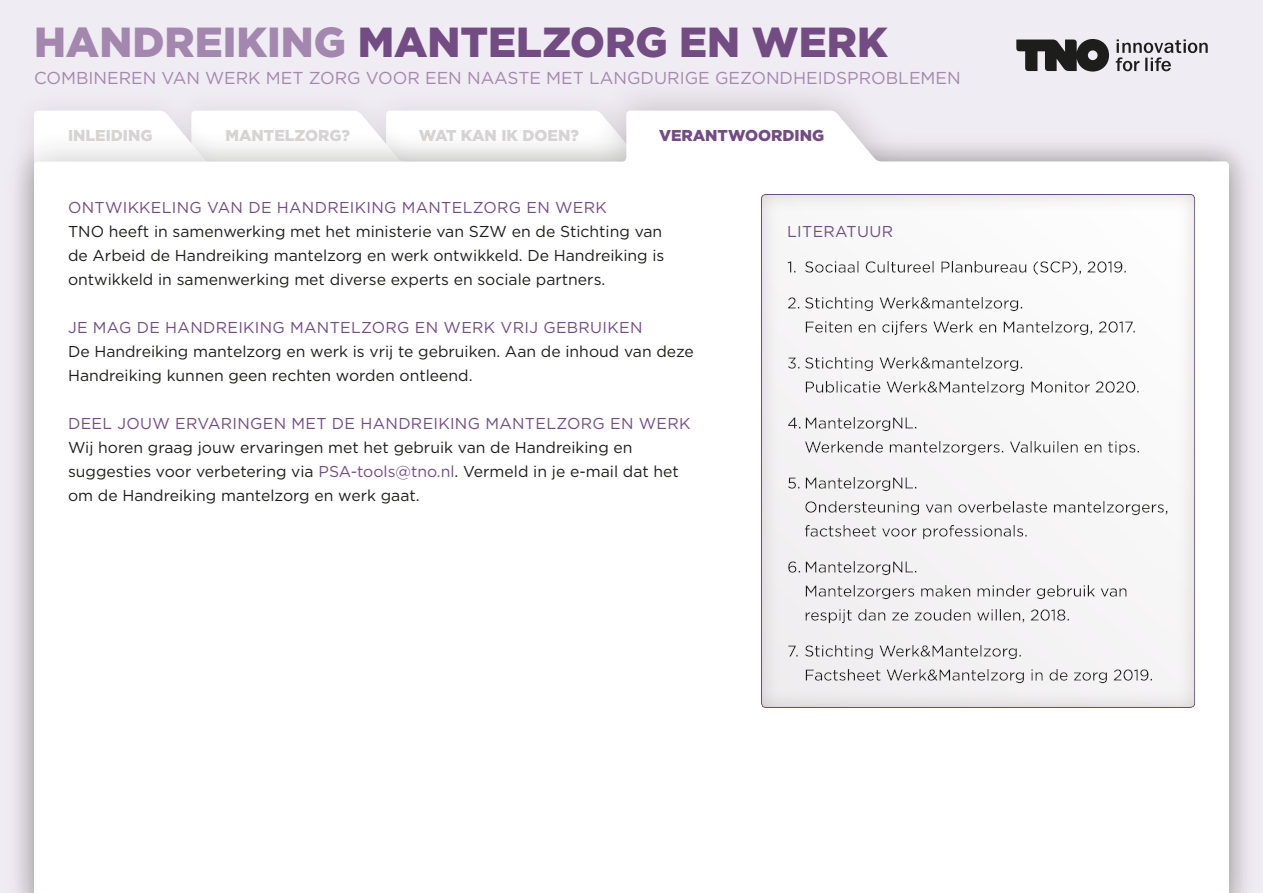
<style>
.page{position:relative;width:1263px;height:893px;background:#f0ecf3}
.page>*{position:absolute;margin:0;border:0;box-sizing:border-box;transform-origin:0 0}
.t1{font:900 42px "Gotham";color:#724c82}
.t2{font:17.25px "Gotham";color:#a487ae}
.t3{font:15.75px/24px "Gotham";color:#1d1d1b}
.t4{font:15.75px "Gotham";letter-spacing:.02em;color:#724c82}
.t5{font:900 15.75px "Gotham";color:#d6d3d3}
.t6{font:900 15.75px "Gotham";color:#724c82}
.s1{color:#a487ae}
.s2{color:#724c82}
</style>
<div class="page">
<div style="left:0;top:77px;width:1262px;height:816px;background:#1d1d1b;opacity:.25"></div>
<div style="left:34px;top:111px;width:1195px;height:782px;background:#fff"></div>
<svg style="left:1016px;top:39px;width:93px;height:33px"></svg>
<svg style="left:1116px;top:39px;width:92px;height:32px"></svg>
<div style="left:760px;top:193px;width:437px;height:516px;background:#aaa89d;opacity:.5"></div>
<h1 class="t1" style="left:34px;top:18px;width:855px"><span class="s1">HANDREIKING</span> MANTELZORG EN WERK</h1>
<p class="t2" style="left:34px;top:68px;width:928px">COMBINEREN VAN WERK MET ZORG VOOR EEN NAASTE MET LANGDURIGE GEZONDHEIDSPROBLEMEN</p>
<p class="t5" style="left:68px;top:126px;width:86px">INLEIDING</p>
<p class="t5" style="left:225px;top:126px;width:126px">MANTELZORG?</p>
<p class="t5" style="left:419px;top:126px;width:161px">WAT KAN IK DOEN?</p>
<p class="t6" style="left:659px;top:126px;width:167px">VERANTWOORDING</p>
<p class="t4" style="left:68px;top:198px;width:540px">ONTWIKKELING VAN DE HANDREIKING MANTELZORG EN WERK</p>
<p class="t3" style="left:68px;top:219px;width:598px">TNO heeft in samenwerking met het ministerie van SZW en de Stichting van de Arbeid de Handreiking mantelzorg en werk ontwikkeld. De Handreiking is ontwikkeld in samenwerking met diverse experts en sociale partners.</p>
<p class="t4" style="left:68px;top:318px;width:576px">JE MAG DE HANDREIKING MANTELZORG EN WERK VRIJ GEBRUIKEN</p>
<p class="t3" style="left:68px;top:339px;width:627px">De Handreiking mantelzorg en werk is vrij te gebruiken. Aan de inhoud van deze<br>Handreiking kunnen geen rechten worden ontleend.</p>
<p class="t4" style="left:68px;top:414px;width:624px">DEEL JOUW ERVARINGEN MET DE HANDREIKING MANTELZORG EN WERK</p>
<p class="t3" style="left:68px;top:435px;width:612px">Wij horen graag jouw ervaringen met het gebruik van de Handreiking en suggesties voor verbetering via <span class="s2">PSA-tools@tno.nl</span>. Vermeld in je e-mail dat het om de Handreiking mantelzorg en werk gaat.</p>
<p class="t4" style="left:787px;top:222px;width:107px">LITERATUUR</p>
</div>
